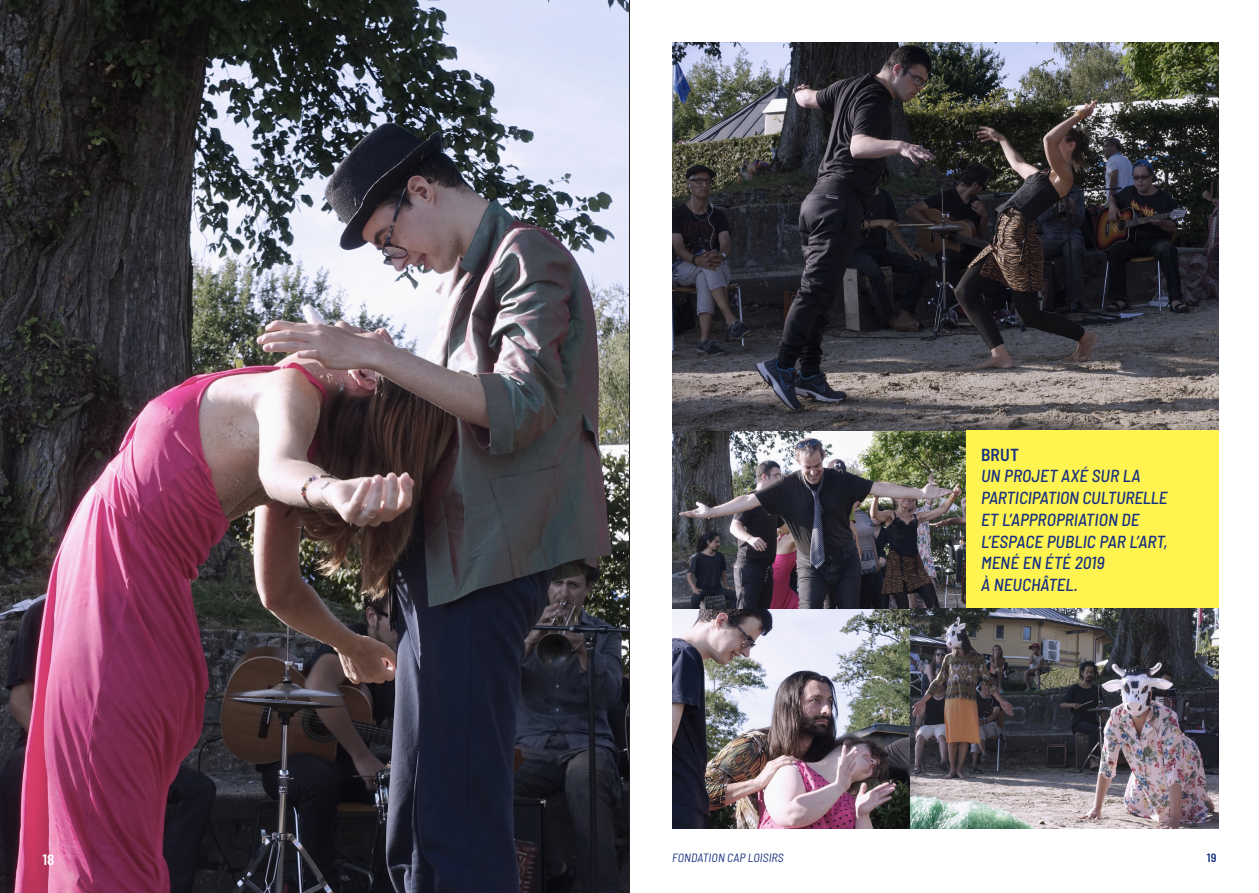
<style>
.page{position:relative;width:1259px;height:893px;background:#fff}
.page>*{position:absolute;margin:0;border:0;box-sizing:border-box;transform-origin:0 0}
.Titres_2{font:italic 500 semi-condensed 17.4px/21.8px "Barlow";color:#183181}
.Titres_1{font:600 semi-condensed 17.4px "Barlow";color:#183181}
.t1{font:600 semi-condensed 15px "Barlow";color:#fff}
.t2{font:italic semi-condensed 12px "Barlow";letter-spacing:.01em;color:#183181}
.t3{font:600 semi-condensed 12px "Barlow";color:#183181}
</style>
<div class="page">
<img style="left:0;top:0;width:629px;height:893px">
<img style="left:672px;top:608px;width:546px;height:220px">
<img style="left:672px;top:430px;width:294px;height:178px">
<img style="left:672px;top:43px;width:546px;height:387px">
<div style="left:966px;top:430px;width:252px;height:178px;background:#fff34f"></div>
<hr style="left:629px;top:0;width:1px;height:893px;background:#231f20">
<p class="t1" style="left:43px;top:849px;width:13px">18</p>
<p class="Titres_1" style="left:981px;top:442px;width:40px">BRUT</p>
<p class="Titres_2" style="left:981px;top:464px;width:188px">UN PROJET AXÉ SUR LA<br>PARTICIPATION CULTURELLE<br>ET L’APPROPRIATION DE<br>L’ESPACE PUBLIC PAR L’ART,<br>MENÉ EN ÉTÉ 2019</p>
<p class="Titres_2" style="left:981px;top:573px;width:98px">À NEUCHÂTEL.</p>
<p class="t2" style="left:672px;top:849px;width:113px">FONDATION CAP LOISIRS</p>
<p class="t3" style="left:1207px;top:849px;width:11px">19</p>
</div>
